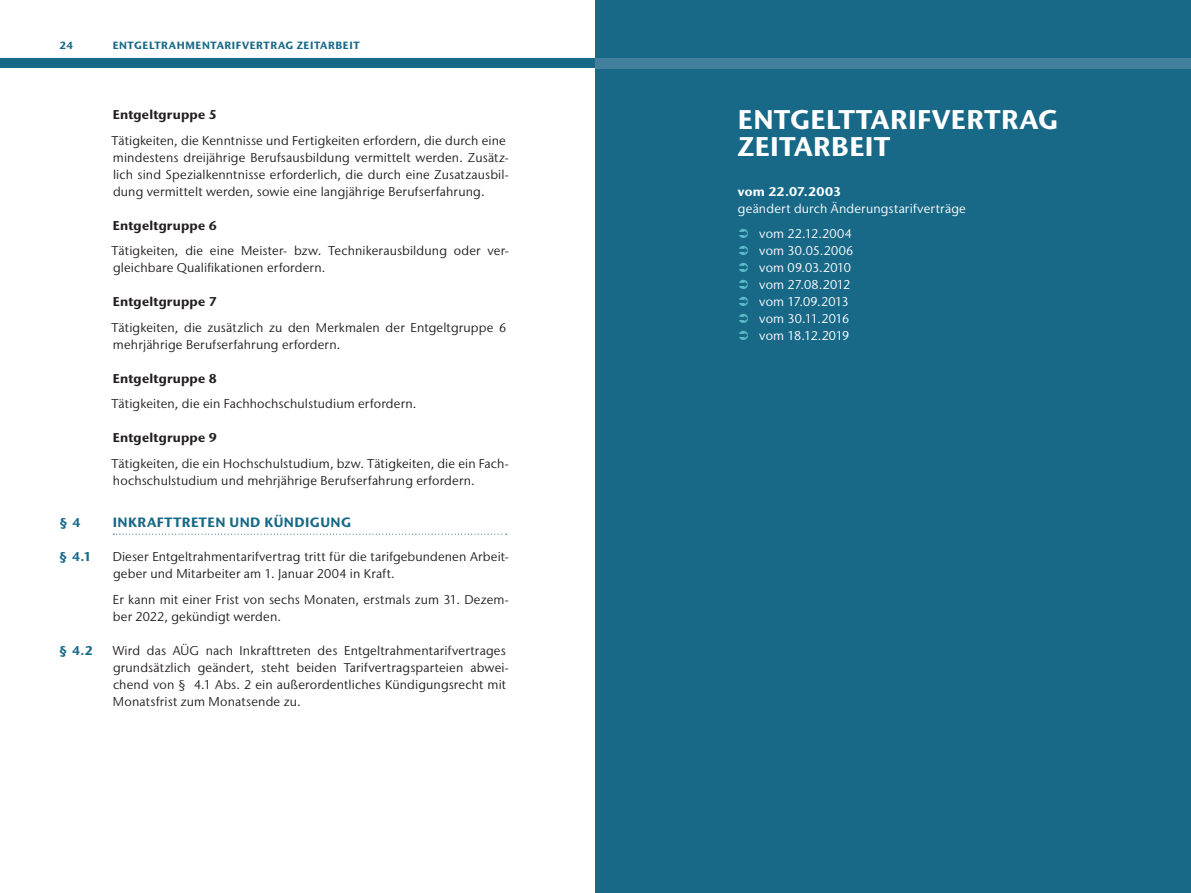
<style>
.page{position:relative;width:1191px;height:893px;background:#fff}
.page>*{position:absolute;margin:0;border:0;box-sizing:border-box;transform-origin:0 0}
.t1{font:700 27px/27px "Stone Sans IIITC Std";letter-spacing:.02em;color:#fff}
.t2{font:700 13.5px "Stone Sans IIITC Std";letter-spacing:.035em;color:#186887}
.t3{font:12.75px/17px "Stone Sans IIITC Std";letter-spacing:.01em;color:#231f20}
.t4{font:12.75px/17px "Stone Sans IIITC Std";letter-spacing:.01em;color:#fff}
.t5{font:700 12.75px "Stone Sans IIITC Std";letter-spacing:.015em;color:#231f20}
.t6{font:700 12.75px "Stone Sans IIITC Std";letter-spacing:.01em;color:#fff}
.t7{font:700 12.75px "Stone Sans IIITC Std";color:#186887}
.t8{font:700 10.5px "Stone Sans IIITC Std";color:#186887}
</style>
<div class="page">
<div style="left:0;top:58px;width:595px;height:10px;background:#186887"></div>
<div style="left:595px;top:0;width:596px;height:893px;background:#186887"></div>
<div style="left:595px;top:58px;width:596px;height:11px;background:#43809c"></div>
<svg style="left:113px;top:534px;width:393px;height:1px"></svg>
<p class="t8" style="left:60px;top:39px;width:15px">24</p>
<p class="t8" style="left:113px;top:39px;width:15px">Entgeltrahmentarifvertrag</p>
<p class="t8" style="left:297px;top:39px;width:15px">Zeitarbeit</p>
<p class="t5" style="left:113px;top:106px;width:106px">Entgeltgruppe 5</p>
<p class="t3" style="left:111px;top:132px;width:399px">Tätigkeiten, die Kenntnisse und Fertigkeiten erfordern, die durch eine mindestens dreijährige Berufsausbildung vermittelt werden. Zusätz&shy;lich sind Spezialkenntnisse erforderlich, die durch eine Zusatzausbil&shy;dung vermittelt werden, sowie eine langjährige Berufserfahrung.</p>
<p class="t5" style="left:113px;top:217px;width:106px">Entgeltgruppe 6</p>
<p class="t3" style="left:111px;top:242px;width:399px">Tätigkeiten, die eine Meister- bzw. Technikerausbildung oder ver&shy;gleichbare Qualifikationen erfordern.</p>
<p class="t5" style="left:113px;top:294px;width:106px">Entgeltgruppe 7</p>
<p class="t3" style="left:111px;top:319px;width:396px">Tätigkeiten, die zusätzlich zu den Merkmalen der Entgeltgruppe 6 mehrjährige Berufserfahrung erfordern.</p>
<p class="t5" style="left:113px;top:370px;width:106px">Entgeltgruppe 8</p>
<p class="t3" style="left:111px;top:395px;width:306px">Tätigkeiten, die ein Fachhochschulstudium erfordern.</p>
<p class="t5" style="left:113px;top:430px;width:106px">Entgeltgruppe 9</p>
<p class="t3" style="left:111px;top:455px;width:399px">Tätigkeiten, die ein Hochschulstudium, bzw. Tätigkeiten, die ein Fach&shy;hochschulstudium und mehrjährige Berufserfahrung erfordern.</p>
<p class="t7" style="left:59px;top:515px;width:23px">§ 4</p>
<p class="t2" style="left:113px;top:514px;width:240px">INKRAFTTRETEN UND KÜNDIGUNG</p>
<p class="t7" style="left:59px;top:549px;width:34px">§ 4.1</p>
<p class="t3" style="left:113px;top:548px;width:398px">Dieser Entgeltrahmentarifvertrag tritt für die tarifgebundenen Arbeit&shy;geber und Mitarbeiter am 1. Januar 2004 in Kraft.</p>
<p class="t3" style="left:113px;top:591px;width:397px">Er kann mit einer Frist von sechs Monaten, erstmals zum 31. Dezem&shy;ber 2022, gekündigt werden.</p>
<p class="t7" style="left:59px;top:642px;width:35px">§ 4.2</p>
<p class="t3" style="left:113px;top:642px;width:398px">Wird das AÜG nach Inkrafttreten des Entgeltrahmentarifvertrages grundsätzlich geändert, steht beiden Tarifvertragsparteien abwei&shy;chend von § 4.1 Abs. 2 ein außerordentliches Kündigungsrecht mit Monatsfrist zum Monatsende zu.</p>
<h1 class="t1" style="left:738px;top:106px;width:321px">ENTGELTTARIFVERTRAG<br>ZEITARBEIT</h1>
<p class="t6" style="left:738px;top:183px;width:105px">vom 22.07.2003</p>
<p class="t4" style="left:759px;top:195px;width:208px;line-height:25.5px;text-indent:-21px">geändert durch Änderungstarifverträge vom 22.12.2004</p>
<p class="t4" style="left:759px;top:242px;width:96px">vom 30.05.2006 vom 09.03.2010 vom 27.08.2012 vom 17.09.2013 vom 30.11.2016 vom 18.12.2019</p>
</div>
